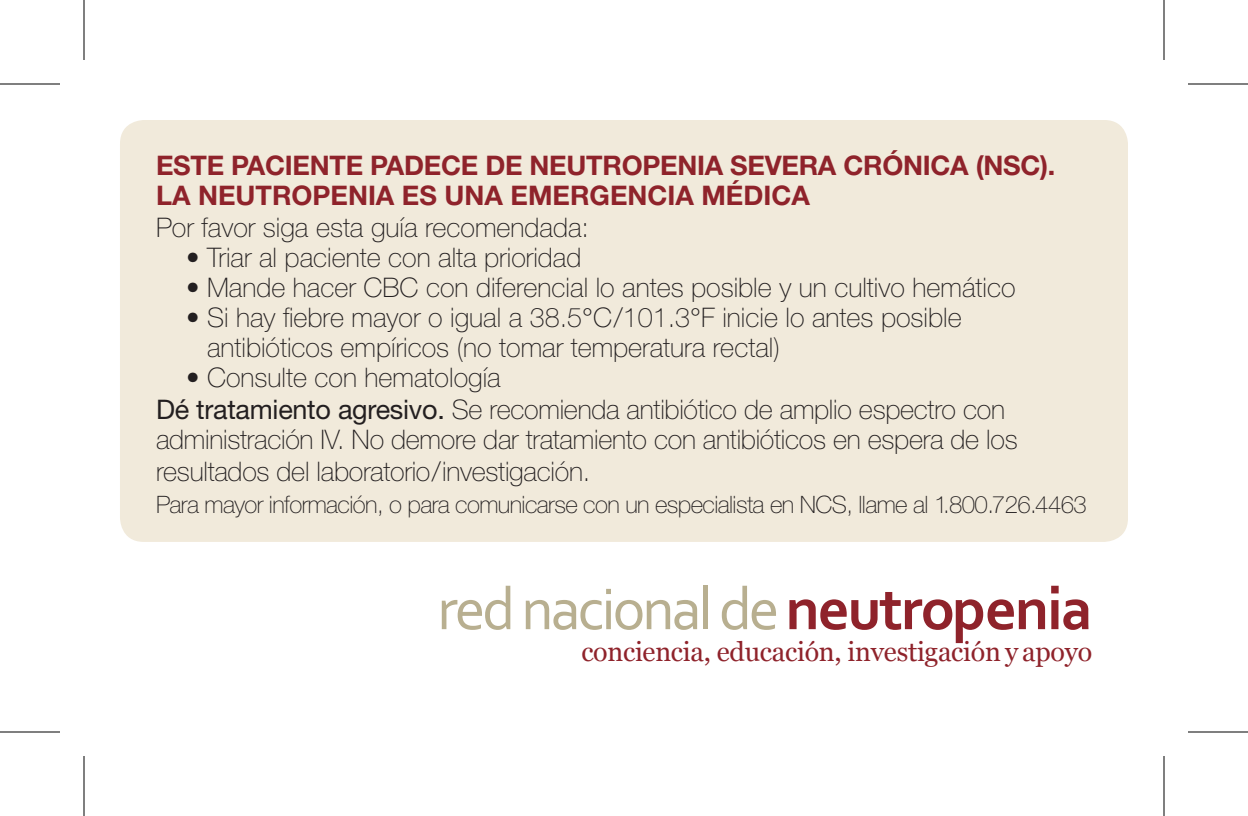
<style>
.page{position:relative;width:1248px;height:816px;background:#fff}
.page>*{position:absolute;margin:0;border:0;box-sizing:border-box;transform-origin:0 0}
.t1{font:61.6px "Corbel";letter-spacing:-.05em;color:#b8af90}
.Body{font:100 27.2px/31.2px "Helvetica Neue LT Std";color:#231f20}
.Body-2{font:700 27.2px/30px "Helvetica Neue LT Std";letter-spacing:-.01em;color:#8f232b}
.t2{font:26.8px "Georgia";letter-spacing:-.01em;color:#8f232b}
.Body-3{font:100 24px "Helvetica Neue LT Std";letter-spacing:-.025em;color:#231f20}
.s1{font-weight:400}
.s2{font-weight:700;color:#8f232b}
</style>
<div class="page">
<div style="left:120px;top:120px;width:1008px;height:422px;background:#f1eadb;border-radius:24px"></div>
<hr style="left:0;top:83px;width:60px;height:2px;background:#000">
<hr style="left:1188px;top:83px;width:60px;height:2px;background:#000">
<hr style="left:0;top:731px;width:60px;height:2px;background:#000">
<hr style="left:1188px;top:731px;width:60px;height:2px;background:#000">
<hr style="left:83px;top:0;width:2px;height:60px;background:#000">
<hr style="left:83px;top:756px;width:2px;height:60px;background:#000">
<hr style="left:1163px;top:0;width:2px;height:60px;background:#000">
<hr style="left:1163px;top:756px;width:2px;height:60px;background:#000">
<p class="Body-2" style="left:156px;top:150px;width:901px">ESTE PACIENTE PADECE DE NEUTROPENIA SEVERA CRÓNICA (NSC).<br>LA NEUTROPENIA ES UNA EMERGENCIA MÉDICA</p>
<p class="Body" style="left:156px;top:212px;width:435px">Por favor siga esta guía recomendada:</p>
<p class="Body" style="left:186px;top:242px;width:397px">• Triar al paciente con alta prioridad</p>
<p class="Body" style="left:186px;top:272px;width:831px">• Mande hacer CBC con diferencial lo antes posible y un cultivo hemático</p>
<p class="Body" style="left:207px;top:303px;width:756px;line-height:30px;text-indent:-21px">• Si hay fiebre mayor o igual a 38.5°C/101.3°F inicie lo antes posible antibióticos empíricos (no tomar temperatura rectal)</p>
<p class="Body" style="left:186px;top:362px;width:316px">• Consulte con hematología</p>
<p class="Body" style="left:156px;top:394px;width:863px"><span class="s1">Dé tratamiento agresivo.</span> Se recomienda antibiótico de amplio espectro con administración IV. No demore dar tratamiento con antibióticos en espera de los resultados del laboratorio/investigación.</p>
<p class="Body-3" style="left:156px;top:491px;width:932px">Para mayor información, o para comunicarse con un especialista en NCS, llame al 1.800.726.4463</p>
<p class="t1" style="left:437px;top:571px;width:657px">red nacional de <span class="s2">neutropenia</span></p>
<p class="t2" style="left:581px;top:636px;width:512px">conciencia, educación, investigación y apoyo</p>
</div>
